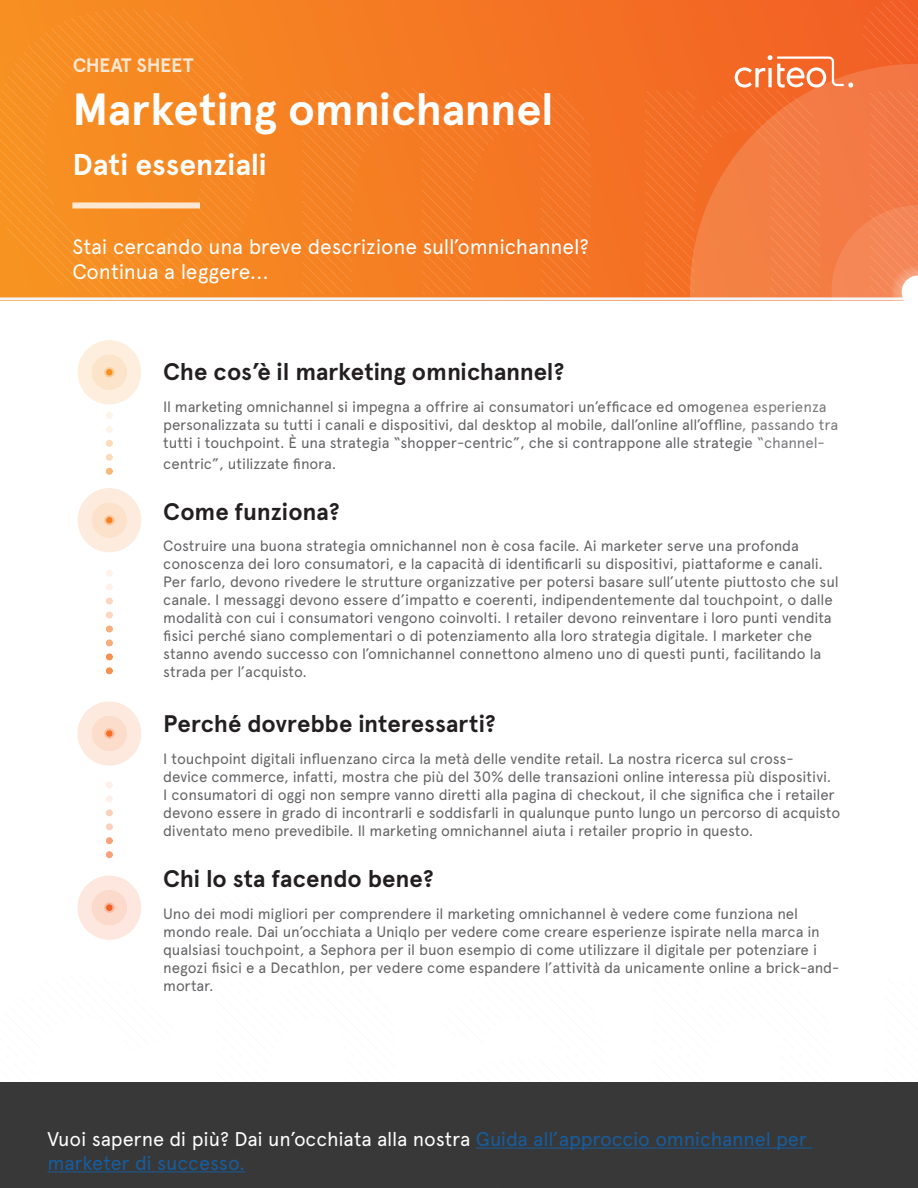
<style>
.page{position:relative;width:918px;height:1188px;background:#fff}
.page>*{position:absolute;margin:0;border:0;box-sizing:border-box;transform-origin:0 0}
.t1{font:700 45px "Apercu Pro";letter-spacing:-.005em;color:#fff}
.t2{font:700 30px "Apercu Pro";color:#fff}
.t3{font:700 24px "Apercu Pro";letter-spacing:-.005em;color:#231f20}
.t4{font:21px/25.2px "Apercu Pro";letter-spacing:-.01em;color:#fff}
.t5{font:19.8px/23.9px "Apercu Pro";letter-spacing:-.01em;color:#175d9e}
.t6{font:700 19.5px "Apercu Pro";letter-spacing:-.015em;color:#fff}
.t7{font:15px/18px "Apercu Pro";letter-spacing:-.01em;color:#636366}
.s1{color:#fff}
</style>
<div class="page">
<div style="left:0;top:1082px;width:918px;height:106px;background:#383839"></div>
<svg style="left:653px;top:1147px;width:160px;height:2px"></svg>
<div style="left:77px;top:340px;width:64px;height:65px;background:#fdeede;border-radius:50%"></div>
<div style="left:92px;top:354px;width:35px;height:36px;background:#fce4cb;border-radius:50%"></div>
<svg style="left:104px;top:367px;width:11px;height:11px"></svg>
<div style="left:106px;top:369px;width:7px;height:7px;background:#f78f22;border-radius:3px"></div>
<div style="left:77px;top:488px;width:64px;height:65px;background:#fdecde;border-radius:50%"></div>
<div style="left:92px;top:502px;width:35px;height:36px;background:#fce1cb;border-radius:50%"></div>
<svg style="left:104px;top:515px;width:11px;height:11px"></svg>
<svg style="left:106px;top:517px;width:7px;height:7px"></svg>
<div style="left:77px;top:701px;width:64px;height:65px;background:#fde9de;border-radius:50%"></div>
<div style="left:92px;top:716px;width:35px;height:35px;background:#fcdccb;border-radius:50%"></div>
<svg style="left:104px;top:728px;width:11px;height:11px"></svg>
<svg style="left:106px;top:730px;width:7px;height:7px"></svg>
<div style="left:77px;top:875px;width:64px;height:65px;background:#fde7de;border-radius:50%"></div>
<div style="left:92px;top:890px;width:35px;height:36px;background:#fbd9cb;border-radius:50%"></div>
<svg style="left:104px;top:902px;width:11px;height:11px"></svg>
<div style="left:106px;top:904px;width:7px;height:7px;background:#f26025;border-radius:3px"></div>
<div style="left:106px;top:851px;width:7px;height:7px;background:#f7a27c;border-radius:50%"></div>
<svg style="left:106px;top:639px;width:7px;height:8px"></svg>
<svg style="left:106px;top:667px;width:7px;height:8px"></svg>
<div style="left:106px;top:440px;width:7px;height:7px;background:#fcdbbd;border-radius:50%"></div>
<div style="left:106px;top:809px;width:7px;height:8px;background:#fbd1bd;border-radius:50%"></div>
<div style="left:106px;top:597px;width:7px;height:8px;background:#fcd7bd;border-radius:50%"></div>
<div style="left:106px;top:468px;width:7px;height:7px;background:#f9b77a;border-radius:50%"></div>
<div style="left:106px;top:837px;width:7px;height:7px;background:#f7a27b;border-radius:50%"></div>
<svg style="left:106px;top:625px;width:7px;height:8px"></svg>
<svg style="left:106px;top:653px;width:7px;height:8px"></svg>
<div style="left:106px;top:426px;width:7px;height:7px;background:#fef3e9;border-radius:50%"></div>
<div style="left:106px;top:795px;width:7px;height:8px;background:#fdf0e9;border-radius:50%"></div>
<div style="left:106px;top:583px;width:7px;height:8px;background:#fef2e9;border-radius:50%"></div>
<div style="left:106px;top:454px;width:7px;height:7px;background:#fcdbbd;border-radius:50%"></div>
<div style="left:106px;top:823px;width:7px;height:7px;background:#fbd1bd;border-radius:50%"></div>
<svg style="left:106px;top:611px;width:7px;height:8px"></svg>
<div style="left:106px;top:412px;width:7px;height:7px;background:#fef3e9;border-radius:50%"></div>
<div style="left:106px;top:781px;width:7px;height:8px;background:#fdf0e9;border-radius:50%"></div>
<div style="left:106px;top:569px;width:7px;height:8px;background:#fef2e9;border-radius:50%"></div>
<hr style="left:476px;top:1148px;width:336px;height:1px;background:#175d9e">
<hr style="left:47px;top:1171px;width:198px;height:1px;background:#175d9e">
<div style="left:0;top:0;width:918px;height:300px;background:linear-gradient(to bottom,#f57723,#f57a23)"></div>
<svg style="left:0;top:9px;width:258px;height:288px;background:#f68c23"></svg>
<svg style="left:302px;top:88px;width:289px;height:207px;background:#f47b25"></svg>
<div style="left:72px;top:202px;width:128px;height:6px;background:#fde7d2"></div>
<hr style="left:0;top:297px;width:918px;height:3px;background:#f2f3f4">
<svg style="left:645px;top:0;width:273px;height:301px;background:#f3783d"></svg>
<h3 class="t6" style="left:72px;top:57px;width:123px">CHEAT SHEET</h3>
<h1 class="t1" style="left:72px;top:92px;width:483px">Marketing omnichannel</h1>
<h2 class="t2" style="left:72px;top:153px;width:196px">Dati essenziali</h2>
<h3 class="t4" style="left:72px;top:234px;width:518px">Stai cercando una breve descrizione sull’omnichannel?<br>Continua a leggere...</h3>
<h3 class="t3" style="left:163px;top:363px;width:403px">Che cos’è il marketing omnichannel?</h3>
<p class="t7" style="left:163px;top:397px;width:676px">Il marketing omnichannel si impegna a offrire ai consumatori un’efficace ed omogenea esperienza personalizzata su tutti i canali e dispositivi, dal desktop al mobile, dall’online all’offline, passando tra tutti i touchpoint. È una strategia “shopper-centric”, che si contrappone alle strategie “channel-</p>
<p class="t7" style="left:163px;top:454px;width:175px">centric”, utilizzate finora.</p>
<h3 class="t3" style="left:163px;top:502px;width:178px">Come funziona?</h3>
<p class="t7" style="left:163px;top:537px;width:677px">Costruire una buona strategia omnichannel non è cosa facile. Ai marketer serve una profonda conoscenza dei loro consumatori, e la capacità di identificarli su dispositivi, piattaforme e canali.<br>Per farlo, devono rivedere le strutture organizzative per potersi basare sull’utente piuttosto che sul canale. I messaggi devono essere d’impatto e coerenti, indipendentemente dal touchpoint, o dalle modalità con cui i consumatori vengono coinvolti. I retailer devono reinventare i loro punti vendita fisici perché siano complementari o di potenziamento alla loro strategia digitale. I marketer che stanno avendo successo con l’omnichannel connettono almeno uno di questi punti, facilitando la strada per l’acquisto.</p>
<h3 class="t3" style="left:163px;top:715px;width:334px">Perché dovrebbe interessarti?</h3>
<p class="t7" style="left:163px;top:750px;width:679px">I touchpoint digitali influenzano circa la metà delle vendite retail. La nostra ricerca sul cross&shy;device commerce, infatti, mostra che più del 30% delle transazioni online interessa più dispositivi.<br>I consumatori di oggi non sempre vanno diretti alla pagina di checkout, il che significa che i retailer devono essere in grado di incontrarli e soddisfarli in qualunque punto lungo un percorso di acquisto diventato meno prevedibile. Il marketing omnichannel aiuta i retailer proprio in questo.</p>
<h3 class="t3" style="left:163px;top:870px;width:272px">Chi lo sta facendo bene?</h3>
<p class="t7" style="left:163px;top:904px;width:678px">Uno dei modi migliori per comprendere il marketing omnichannel è vedere come funziona nel mondo reale. Dai un’occhiata a Uniqlo per vedere come creare esperienze ispirate nella marca in qualsiasi touchpoint, a Sephora per il buon esempio di come utilizzare il digitale per potenziare i negozi fisici e a Decathlon, per vedere come espandere l’attività da unicamente online a brick-and&shy;mortar.</p>
<h3 class="t5" style="left:47px;top:1127px;width:761px"><span class="s1">Vuoi saperne di più? Dai un’occhiata alla nostra</span> Guida all’approccio omnichannel per marketer di successo.</h3>
</div>
